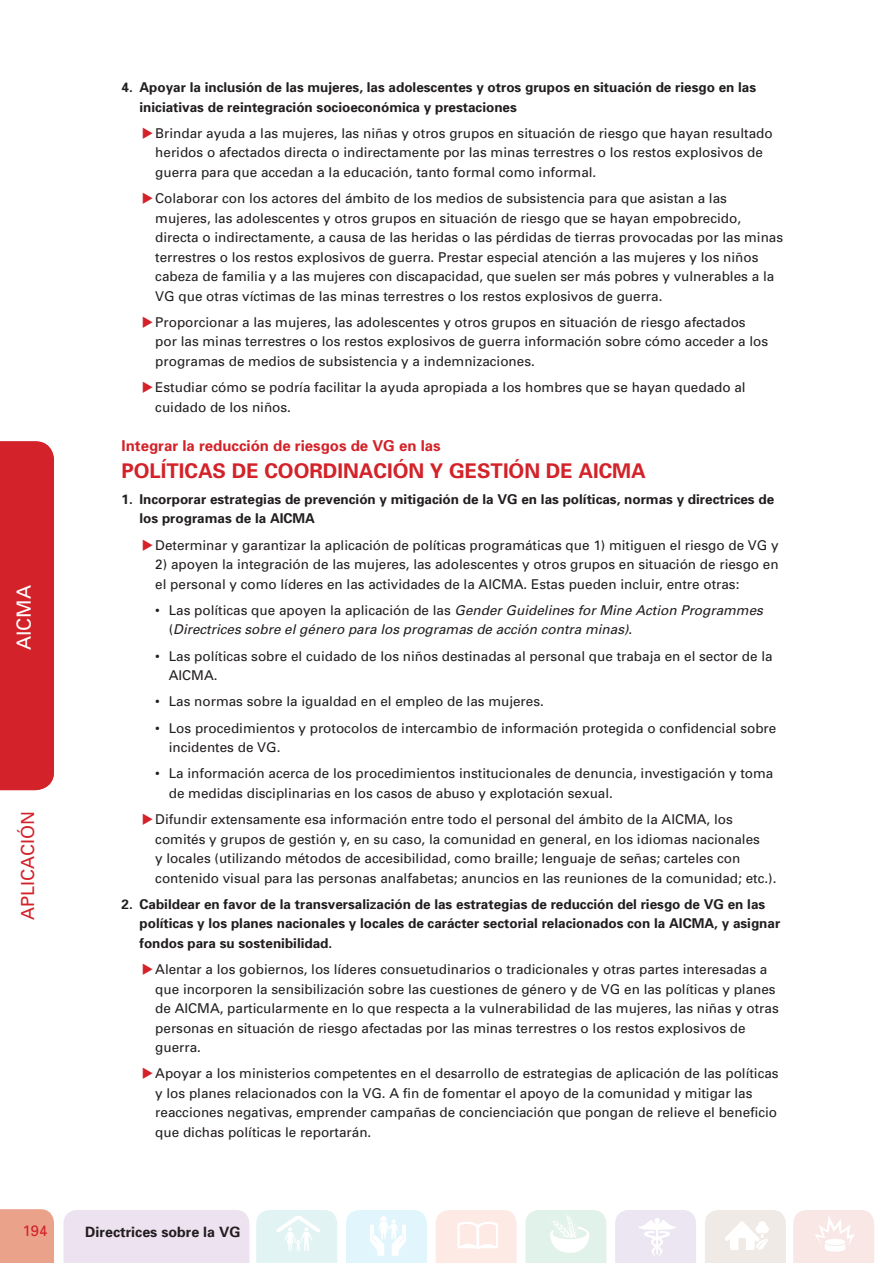
<style>
.page{position:relative;width:893px;height:1263px;background:#fff}
.page>*{position:absolute;margin:0;border:0;box-sizing:border-box;transform-origin:0 0}
.t1{font:700 20.25px "Univers";color:#d32229}
.t2{font:19.5px "Univers";color:#fff}
.t3{font:18px "Univers";color:#d32229}
.t4{font:700 15px "Univers";color:#d32229}
.t5{font:15px "Univers";color:#d32229}
.t6{font:700 14.25px "Univers";color:#221e1f}
.t7{font:13.5px/19.5px "Univers";color:#221e1f}
.t8{font:700 13.5px/19.5px "Univers";color:#221e1f}
.t9{font:italic 13.5px/19.5px "Univers";color:#221e1f}
.s1{color:#d32229}
.s2{font-style:normal}
</style>
<div class="page">
<div style="left:0;top:1209px;width:54px;height:54px;background:#eaa28a"></div>
<div style="left:63px;top:1210px;width:186px;height:53px;background:#ede3f0"></div>
<svg style="left:256px;top:1210px;width:81px;height:53px;background:#e4f4f3"></svg>
<svg style="left:525px;top:1210px;width:81px;height:53px"></svg>
<svg style="left:436px;top:1210px;width:81px;height:53px;background:#fdece7"></svg>
<svg style="left:346px;top:1210px;width:81px;height:53px"></svg>
<svg style="left:615px;top:1210px;width:81px;height:53px;background:#ede9f2"></svg>
<svg style="left:705px;top:1210px;width:81px;height:53px"></svg>
<svg style="left:793px;top:1210px;width:81px;height:53px;background:#f8e9e7"></svg>
<div style="left:0;top:441px;width:54px;height:349px;background:#d32229"></div>
<h2 class="t2" style="left:12px;top:650px;width:66px;rotate:-90deg">AICMA</h2>
<h3 class="t3" style="left:16px;top:920px;width:111px;rotate:-90deg">APLICACIÓN</h3>
<p class="t8" style="left:139px;top:77px;width:618px;text-indent:-18px">4. Apoyar la inclusión de las mujeres, las adolescentes y otros grupos en situación de riesgo en las iniciativas de reintegración socioeconómica y prestaciones</p>
<p class="t7" style="left:155px;top:123px;width:619px;text-indent:-14px"><span class="s1">◆</span> Brindar ayuda a las mujeres, las niñas y otros grupos en situación de riesgo que hayan resultado heridos o afectados directa o indirectamente por las minas terrestres o los restos explosivos de guerra para que accedan a la educación, tanto formal como informal.</p>
<p class="t7" style="left:155px;top:188px;width:629px;text-indent:-14px"><span class="s1">◆</span> Colaborar con los actores del ámbito de los medios de subsistencia para que asistan a las mujeres, las adolescentes y otros grupos en situación de riesgo que se hayan empobrecido, directa o indirectamente, a causa de las heridas o las pérdidas de tierras provocadas por las minas terrestres o los restos explosivos de guerra. Prestar especial atención a las mujeres y los niños cabeza de familia y a las mujeres con discapacidad, que suelen ser más pobres y vulnerables a la VG que otras víctimas de las minas terrestres o los restos explosivos de guerra.</p>
<p class="t7" style="left:155px;top:312px;width:614px;text-indent:-14px"><span class="s1">◆</span> Proporcionar a las mujeres, las adolescentes y otros grupos en situación de riesgo afectados por las minas terrestres o los restos explosivos de guerra información sobre cómo acceder a los programas de medios de subsistencia y a indemnizaciones.</p>
<p class="t7" style="left:155px;top:377px;width:592px;text-indent:-14px"><span class="s1">◆</span> Estudiar cómo se podría facilitar la ayuda apropiada a los hombres que se hayan quedado al cuidado de los niños.</p>
<p class="t4" style="left:122px;top:436px;width:321px">Integrar la reducción de riesgos de VG en las</p>
<h1 class="t1" style="left:122px;top:457px;width:526px">POLÍTICAS DE COORDINACIÓN Y GESTIÓN DE AICMA</h1>
<p class="t8" style="left:139px;top:489px;width:636px;text-indent:-18px">1. Incorporar estrategias de prevención y mitigación de la VG en las políticas, normas y directrices de los programas de la AICMA</p>
<p class="t7" style="left:142px;top:535px;width:638px"><span class="s1">◆</span> Determinar y garantizar la aplicación de políticas programáticas que 1) mitiguen el riesgo de VG y</p>
<p class="t7" style="left:155px;top:554px;width:625px">2) apoyen la integración de las mujeres, las adolescentes y otros grupos en situación de riesgo en el personal y como líderes en las actividades de la AICMA. Estas pueden incluir, entre otras:</p>
<p class="t9" style="left:169px;top:600px;width:596px;text-indent:-14px"><span class="s2">• Las políticas que apoyen la aplicación de las</span> Gender Guidelines for Mine Action Programmes <span class="s2">(</span>Directrices sobre el género para los programas de acción contra minas)<span class="s2">.</span></p>
<p class="t7" style="left:169px;top:646px;width:605px;text-indent:-14px">• Las políticas sobre el cuidado de los niños destinadas al personal que trabaja en el sector de la<br>AICMA.</p>
<p class="t7" style="left:155px;top:691px;width:390px">• Las normas sobre la igualdad en el empleo de las mujeres.</p>
<p class="t7" style="left:169px;top:718px;width:609px;text-indent:-14px">• Los procedimientos y protocolos de intercambio de información protegida o confidencial sobre incidentes de VG.</p>
<p class="t7" style="left:169px;top:763px;width:606px;text-indent:-14px">• La información acerca de los procedimientos institucionales de denuncia, investigación y toma de medidas disciplinarias en los casos de abuso y explotación sexual.</p>
<p class="t7" style="left:155px;top:809px;width:623px;text-indent:-14px"><span class="s1">◆</span> Difundir extensamente esa información entre todo el personal del ámbito de la AICMA, los comités y grupos de gestión y, en su caso, la comunidad en general, en los idiomas nacionales<br>y locales (utilizando métodos de accesibilidad, como braille; lenguaje de señas; carteles con contenido visual para las personas analfabetas; anuncios en las reuniones de la comunidad; etc.).</p>
<p class="t8" style="left:139px;top:894px;width:642px;text-indent:-18px">2. Cabildear en favor de la transversalización de las estrategias de reducción del riesgo de VG en las políticas y los planes nacionales y locales de carácter sectorial relacionados con la AICMA, y asignar fondos para su sostenibilidad.</p>
<p class="t7" style="left:155px;top:959px;width:625px;text-indent:-14px"><span class="s1">◆</span> Alentar a los gobiernos, los líderes consuetudinarios o tradicionales y otras partes interesadas a que incorporen la sensibilización sobre las cuestiones de género y de VG en las políticas y planes de AICMA, particularmente en lo que respecta a la vulnerabilidad de las mujeres, las niñas y otras personas en situación de riesgo afectadas por las minas terrestres o los restos explosivos de guerra.</p>
<p class="t7" style="left:155px;top:1063px;width:625px;text-indent:-14px"><span class="s1">◆</span> Apoyar a los ministerios competentes en el desarrollo de estrategias de aplicación de las políticas y los planes relacionados con la VG. A fin de fomentar el apoyo de la comunidad y mitigar las reacciones negativas, emprender campañas de concienciación que pongan de relieve el beneficio que dichas políticas le reportarán.</p>
<p class="t5" style="left:23px;top:1221px;width:27px">194</p>
<p class="t6" style="left:85px;top:1222px;width:157px">Directrices sobre la VG</p>
</div>
